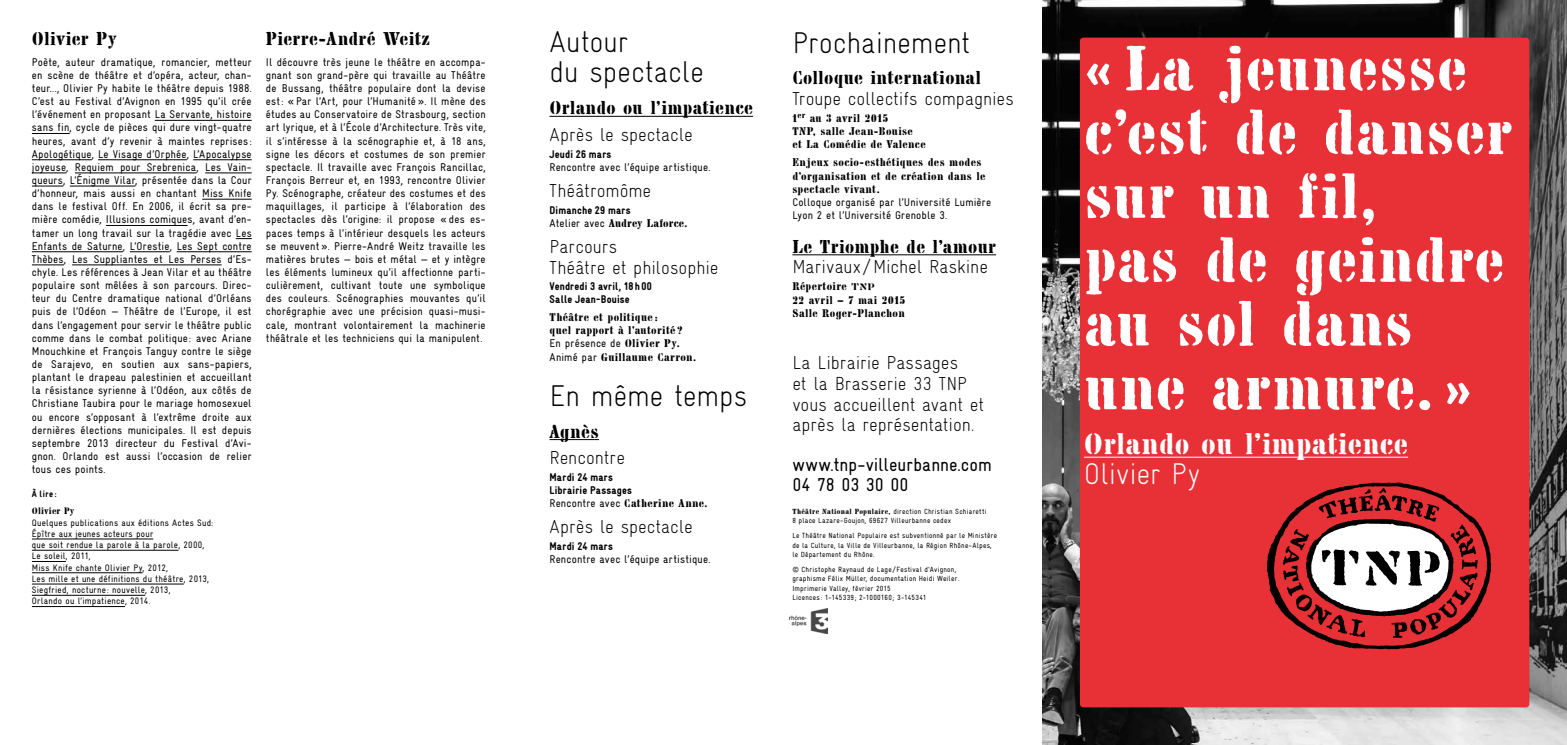
<style>
.page{position:relative;width:1567px;height:745px;background:#fff}
.page>*{position:absolute;margin:0;border:0;box-sizing:border-box;transform-origin:0 0}
.t1{font:63.75px/63.8px "Chaillot";color:#fff}
.t2{font:300 30px/30px "Gravur Condensed";letter-spacing:-.005em;color:#000}
.t3{font:30px "Chaillot";letter-spacing:.01em;color:#fff}
.t4{font:300 30px "Gravur Condensed";letter-spacing:-.005em;color:#fff}
.t5{font:300 18.75px/20.6px "Gravur Condensed";color:#000}
.t6{font:18.75px "Chaillot";letter-spacing:.01em;color:#000}
.t7{font:18.75px/20.6px "Gravur Condensed";color:#000}
.t8{font:11.25px/13.1px "Gravur Condensed";letter-spacing:.015em;color:#000;text-align:justify}
.t9{font:11.25px/13.1px "Chaillot";letter-spacing:.025em;color:#000}
.t10{font:900 11.25px/13.1px "Gravur Condensed";letter-spacing:.015em;color:#000}
.t11{font:11.25px "Chaillot";letter-spacing:.005em;color:#000}
.t12{font:9.38px/11.2px "Gravur Condensed";letter-spacing:.025em;color:#000}
.t13{font:9.38px "Chaillot";letter-spacing:.02em;color:#000}
.t14{font:900 9.38px "Gravur Condensed";color:#000}
.t15{font:7.5px/9.4px "Gravur Condensed";letter-spacing:.03em;color:#000}
.s1{font-family:"Gravur Condensed"}
.s2{font-family:"Chaillot"}
</style>
<div class="page">
<img style="left:1042px;top:0;width:524px;height:744px">
<div style="left:1079px;top:38px;width:450px;height:669px;background:#e73137;border-radius:4px"></div>
<hr style="left:155px;top:120px;width:97px;height:1px;background:#000">
<hr style="left:32px;top:133px;width:38px;height:1px;background:#000">
<hr style="left:32px;top:159px;width:60px;height:1px;background:#000">
<hr style="left:98px;top:159px;width:89px;height:1px;background:#000">
<hr style="left:193px;top:159px;width:59px;height:1px;background:#000">
<hr style="left:32px;top:172px;width:34px;height:1px;background:#000">
<hr style="left:75px;top:172px;width:121px;height:1px;background:#000">
<hr style="left:205px;top:172px;width:47px;height:1px;background:#000">
<hr style="left:32px;top:186px;width:31px;height:1px;background:#000">
<hr style="left:70px;top:186px;width:65px;height:1px;background:#000">
<hr style="left:202px;top:199px;width:50px;height:1px;background:#000">
<hr style="left:106px;top:225px;width:82px;height:1px;background:#000">
<svg style="left:236px;top:238px;width:16px;height:1px"></svg>
<hr style="left:32px;top:251px;width:91px;height:1px;background:#000">
<hr style="left:130px;top:251px;width:40px;height:1px;background:#000">
<hr style="left:177px;top:251px;width:75px;height:1px;background:#000">
<hr style="left:32px;top:264px;width:32px;height:1px;background:#000">
<hr style="left:72px;top:264px;width:149px;height:1px;background:#000">
<hr style="left:32px;top:538px;width:121px;height:1px;background:#000">
<hr style="left:32px;top:549px;width:146px;height:1px;background:#000">
<hr style="left:32px;top:561px;width:34px;height:1px;background:#000">
<hr style="left:32px;top:572px;width:111px;height:1px;background:#000">
<hr style="left:32px;top:583px;width:152px;height:1px;background:#000">
<hr style="left:32px;top:594px;width:113px;height:1px;background:#000">
<hr style="left:32px;top:606px;width:93px;height:1px;background:#000">
<hr style="left:549px;top:116px;width:204px;height:1px;background:#000">
<hr style="left:549px;top:439px;width:50px;height:1px;background:#000">
<hr style="left:792px;top:254px;width:204px;height:1px;background:#000">
<hr style="left:1083px;top:456px;width:324px;height:1px;background:#fff">
<svg style="left:1266px;top:482px;width:224px;height:167px"></svg>
<img style="left:789px;top:608px;width:38px;height:25px">
<h3 class="t6" style="left:32px;top:28px;width:87px">Olivier Py</h3>
<p class="t8" style="left:32px;top:55px;width:221px">Poète, auteur dramatique, romancier, metteur en scène de théâtre et d’opéra, acteur, chan&shy;teur..., Olivier Py habite le théâtre depuis 1988.<br>C’est au Festival d’Avignon en 1995 qu’il crée l’événement en proposant La Servante, histoire sans fin, cycle de pièces qui dure vingt-quatre heures, avant d’y revenir à maintes reprises :<br>Apologétique, Le Visage d’Orphée, L’Apocalypse joyeuse, Requiem pour Srebrenica, Les Vain&shy;queurs, L’Énigme Vilar, présentée dans la Cour d’honneur, mais aussi en chantant Miss Knife dans le festival Off. En 2006, il écrit sa pre&shy;mière comédie, Illusions comiques, avant d’en&shy;tamer un long travail sur la tragédie avec Les Enfants de Saturne, L’Orestie, Les Sept contre Thèbes, Les Suppliantes et Les Perses d’Es&shy;chyle. Les références à Jean Vilar et au théâtre populaire sont mêlées à son parcours. Direc&shy;teur du Centre dramatique national d’Orléans puis de l’Odéon — Théâtre de l’Europe, il est dans l’engagement pour servir le théâtre public comme dans le combat politique : avec Ariane Mnouchkine et François Tanguy contre le siège de Sarajevo, en soutien aux sans-papiers, plantant le drapeau palestinien et accueillant la résistance syrienne à l’Odéon, aux côtés de Christiane Taubira pour le mariage homosexuel ou encore s’opposant à l’extrême droite aux dernières élections municipales. Il est depuis septembre 2013 directeur du Festival d’Avi&shy;gnon. Orlando est aussi l’occasion de relier tous ces points.</p>
<p class="t14" style="left:32px;top:488px;width:26px">À lire :</p>
<p class="t13" style="left:32px;top:505px;width:44px">Olivier Py</p>
<p class="t12" style="left:32px;top:516px;width:183px">Quelques publications aux éditions Actes Sud:<br>Épître aux jeunes acteurs pour<br>que soit rendue la parole à la parole, 2000, Le soleil, 2011,<br>Miss Knife chante Olivier Py, 2012,<br>Les mille et une définitions du théâtre, 2013, Siegfried, nocturne: nouvelle, 2013,<br>Orlando ou l’impatience, 2014.</p>
<h3 class="t6" style="left:266px;top:28px;width:166px">Pierre-André Weitz</h3>
<p class="t8" style="left:266px;top:55px;width:221px">Il découvre très jeune le théâtre en accompa&shy;gnant son grand-père qui travaille au Théâtre de Bussang, théâtre populaire dont la devise est: «Par l’Art, pour l’Humanité». Il mène des études au Conservatoire de Strasbourg, section art lyrique, et à l’École d’Architecture. Très vite, il s’intéresse à la scénographie et, à 18 ans, signe les décors et costumes de son premier spectacle. Il travaille avec François Rancillac, François Berreur et, en 1993, rencontre Olivier Py. Scénographe, créateur des costumes et des maquillages, il participe à l’élaboration des spectacles dès l’origine: il propose «des es&shy;paces temps à l’intérieur desquels les acteurs se meuvent». Pierre-André Weitz travaille les matières brutes — bois et métal — et y intègre les éléments lumineux qu’il affectionne parti&shy;culièrement, cultivant toute une symbolique des couleurs. Scénographies mouvantes qu’il chorégraphie avec une précision quasi-musi&shy;cale, montrant volontairement la machinerie théâtrale et les techniciens qui la manipulent.</p>
<h2 class="t2" style="left:549px;top:27px;width:156px">Autour<br>du spectacle</h2>
<h3 class="t6" style="left:549px;top:97px;width:205px">Orlando ou l'impatience</h3>
<h3 class="t5" style="left:549px;top:124px;width:145px">Après le spectacle</h3>
<p class="t10" style="left:549px;top:147px;width:63px">Jeudi 26 mars</p>
<p class="t8" style="left:549px;top:160px;width:162px">Rencontre avec l’équipe artistique.</p>
<h3 class="t5" style="left:549px;top:180px;width:103px">Théâtromôme</h3>
<p class="t10" style="left:549px;top:203px;width:83px">Dimanche 29 mars</p>
<p class="t11" style="left:549px;top:216px;width:139px"><span class="s1">Atelier avec</span> Audrey Laforce.</p>
<h3 class="t5" style="left:549px;top:236px;width:170px">Parcours<br>Théâtre et philosophie</h3>
<p class="t10" style="left:549px;top:279px;width:104px">Vendredi 3 avril, 18 h00<br>Salle Jean-Bouise</p>
<p class="t9" style="left:549px;top:310px;width:134px">Théâtre et politique :<br>quel rapport à l’autorité ?</p>
<p class="t8" style="left:549px;top:337px;width:132px">En présence de <span class="s2">Olivier Py.</span></p>
<p class="t9" style="left:549px;top:350px;width:148px"><span class="s1">Animé par</span> Guillaume Carron.</p>
<h2 class="t2" style="left:549px;top:380px;width:199px">En même temps</h2>
<h3 class="t6" style="left:549px;top:420px;width:51px">Agnès</h3>
<h3 class="t5" style="left:549px;top:447px;width:77px">Rencontre</h3>
<p class="t10" style="left:549px;top:470px;width:84px">Mardi 24 mars<br>Librairie Passages</p>
<p class="t9" style="left:549px;top:496px;width:159px"><span class="s1">Rencontre avec</span> Catherine Anne.</p>
<h3 class="t5" style="left:549px;top:516px;width:145px">Après le spectacle</h3>
<p class="t10" style="left:549px;top:539px;width:65px">Mardi 24 mars</p>
<p class="t8" style="left:549px;top:552px;width:162px">Rencontre avec l’équipe artistique.</p>
<h2 class="t2" style="left:792px;top:27px;width:179px">Prochainement</h2>
<h3 class="t6" style="left:792px;top:67px;width:190px">Colloque international</h3>
<h3 class="t5" style="left:792px;top:88px;width:223px">Troupe collectifs compagnies</h3>
<p class="t9" style="left:792px;top:111px;width:135px">1<sup>er</sup> au 3 avril 2015<br>TNP, salle Jean-Bouise<br>et La Comédie de Valence</p>
<p class="t9" style="left:792px;top:156px;width:195px">Enjeux socio-esthétiques des modes d'organisation et de création dans le spectacle vivant.</p>
<p class="t8" style="left:792px;top:195px;width:200px">Colloque organisé par l’Université Lumière<br>Lyon 2 et l’Université Grenoble 3.</p>
<h3 class="t6" style="left:792px;top:235px;width:205px">Le Triomphe de l'amour</h3>
<h3 class="t5" style="left:792px;top:256px;width:197px">Marivaux /Michel Raskine</h3>
<p class="t9" style="left:792px;top:280px;width:114px">Répertoire †<br>22 avril — 7 mai 2015<br>Salle Roger-Planchon</p>
<h3 class="t5" style="left:792px;top:352px;width:193px">La Librairie Passages<br>et la Brasserie 33 TNP vous accueillent avant et après la représentation.</h3>
<h3 class="t7" style="left:792px;top:453px;width:201px">www.tnp-villeurbanne.com<br>04 78 03 30 00</h3>
<p class="t15" style="left:792px;top:506px;width:196px"><span class="s2">Théâtre National Populaire,</span> direction Christian Schiaretti<br>8 place Lazare-Goujon, 69627 Villeurbanne cedex</p>
<p class="t15" style="left:792px;top:530px;width:206px">Le Théâtre National Populaire est subventionné par le Ministère de la Culture, la Ville de Villeurbanne, la Région Rhône-Alpes, le Département du Rhône.</p>
<p class="t15" style="left:792px;top:564px;width:169px">© Christophe Raynaud de Lage/Festival d'Avignon, graphisme Félix Müller, documentation Heidi Weiler.<br>Imprimerie Valley, février 2015<br>Licences: 1-145339; 2-1000160; 3-145341</p>
<h1 class="t1" style="left:1083px;top:36px;width:430px">« La jeunesse c’est de danser sur un fil,<br>pas de geindre au sol dans une armure. »</h1>
<h2 class="t3" style="left:1083px;top:426px;width:326px">Orlando ou l'impatience</h2>
<h2 class="t4" style="left:1083px;top:457px;width:118px">Olivier Py</h2>
</div>
